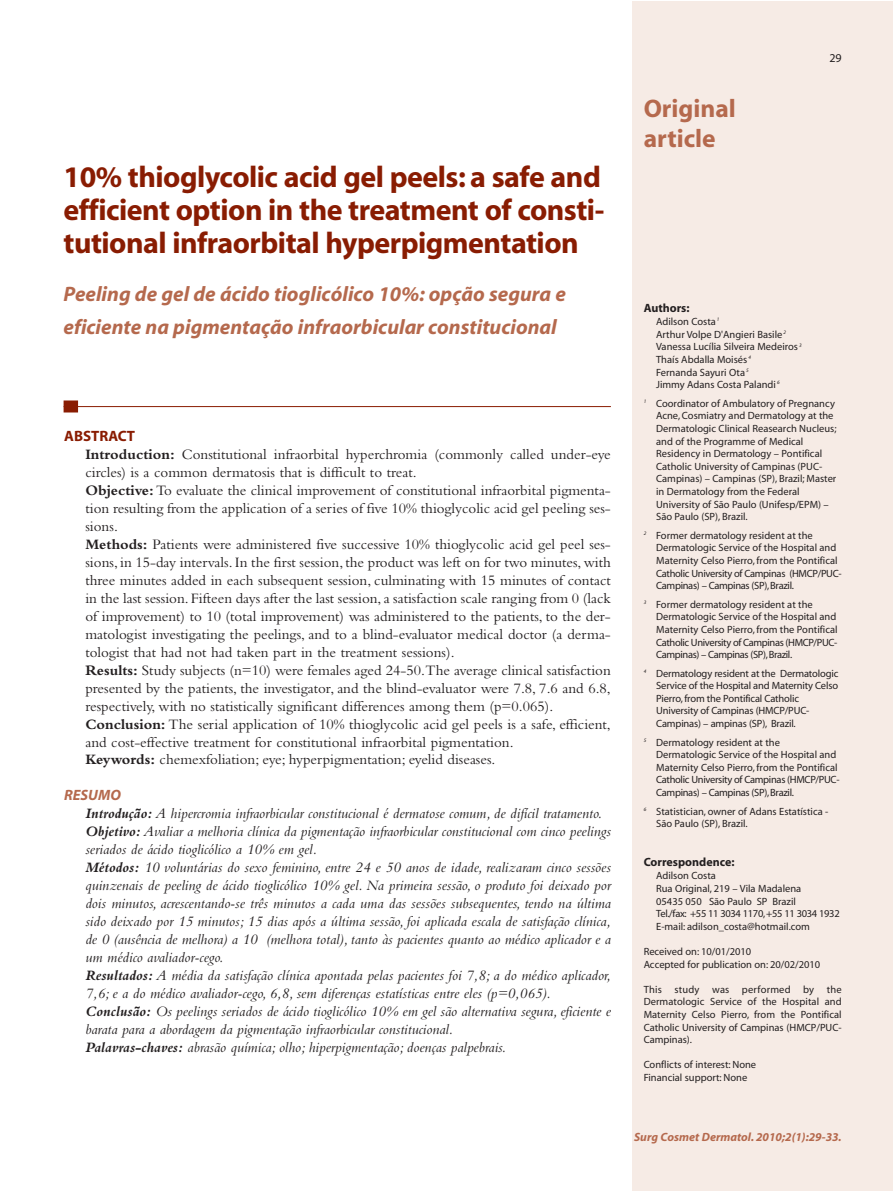
<style>
.page{position:relative;width:893px;height:1191px;background:#fff}
.page>*{position:absolute;margin:0;border:0;box-sizing:border-box;transform-origin:0 0}
.t1{font:700 30px/33px "Myriad";letter-spacing:-.015em;color:#891c02;text-align:justify}
.t2{font:700 25.5px/30px "Myriad";color:#b5694d}
.t3{font:italic 700 21px/33px "Myriad";color:#b5694d}
.t4{font:15px/18px "Bembo";color:#231f20}
.t5{font:italic 15px/18px "Bembo";color:#231f20}
.t6{font:700 15px "Myriad";color:#891c02}
.t7{font:italic 700 15px "Myriad";color:#b5694d}
.t8{font:italic 700 12px "Myriad";color:#b5694d}
.t9{font:700 12px "Myriad";color:#231f20}
.t10{font:12px "Myriad";color:#231f20}
.t11{font:10.5px/12.6px "Myriad";color:#231f20}
.s1{font-weight:700}
</style>
<div class="page">
<div style="left:632px;top:1px;width:260px;height:1190px;background:#f6ebe5"></div>
<hr style="left:64px;top:406px;width:547px;height:1px;background:#891c02">
<div style="left:64px;top:400px;width:14px;height:12px;background:#891c02"></div>
<h1 class="t1" style="left:64px;top:163px;width:542px">10% thioglycolic acid gel peels: a safe and efficient option in the treatment of consti&shy;tutional infraorbital hyperpigmentation</h1>
<h3 class="t3" style="left:64px;top:279px;width:504px">Peeling de gel de ácido tioglicólico 10%: opção segura e eficiente na pigmentação infraorbicular constitucional</h3>
<h3 class="t6" style="left:64px;top:430px;width:72px">ABSTRACT</h3>
<p class="t4" style="left:85px;top:447px;width:527px"><span class="s1">Introduction:</span> Constitutional infraorbital hyperchromia (commonly called under-eye circles) is a common dermatosis that is difficult to treat.<br><span class="s1">Objective:</span> To evaluate the clinical improvement of constitutional infraorbital pigmenta&shy;tion resulting from the application of a series of five 10% thioglycolic acid gel peeling ses&shy;sions.<br><span class="s1">Methods:</span> Patients were administered five successive 10% thioglycolic acid gel peel ses&shy;sions, in 15-day intervals. In the first session, the product was left on for two minutes, with three minutes added in each subsequent session, culminating with 15 minutes of contact in the last session. Fifteen days after the last session, a satisfaction scale ranging from 0 (lack of improvement) to 10 (total improvement) was administered to the patients, to the der&shy;matologist investigating the peelings, and to a blind-evaluator medical doctor (a derma&shy;tologist that had not had taken part in the treatment sessions).<br><span class="s1">Results:</span> Study subjects (n=10) were females aged 24-50.The average clinical satisfaction presented by the patients, the investigator, and the blind-evaluator were 7.8, 7.6 and 6.8, respectively, with no statistically significant differences among them (p=0.065).<br><span class="s1">Conclusion:</span> The serial application of 10% thioglycolic acid gel peels is a safe, efficient, and cost-effective treatment for constitutional infraorbital pigmentation.<br><span class="s1">Keywords:</span> chemexfoliation; eye; hyperpigmentation; eyelid diseases.</p>
<h3 class="t7" style="left:64px;top:789px;width:58px">RESUMO</h3>
<p class="t5" style="left:85px;top:806px;width:527px"><span class="s1">Introdução:</span> A hipercromia infraorbicular constitucional é dermatose comum, de difícil tratamento.<br><span class="s1">Objetivo:</span> Avaliar a melhoria clínica da pigmentação infraorbicular constitucional com cinco peelings seriados de ácido tioglicólico a 10% em gel.<br><span class="s1">Métodos:</span> 10 voluntárias do sexo feminino, entre 24 e 50 anos de idade, realizaram cinco sessões quinzenais de peeling de ácido tioglicólico 10% gel. Na primeira sessão, o produto foi deixado por dois minutos, acrescentando-se três minutos a cada uma das sessões subsequentes, tendo na última sido deixado por 15 minutos; 15 dias após a última sessão, foi aplicada escala de satisfação clínica, de 0 (ausência de melhora) a 10 (melhora total), tanto às pacientes quanto ao médico aplicador e a um médico avaliador-cego.<br><span class="s1">Resultados:</span> A média da satisfação clínica apontada pelas pacientes foi 7,8; a do médico aplicador, 7,6; e a do médico avaliador-cego, 6,8, sem diferenças estatísticas entre eles (p=0,065).<br><span class="s1">Conclusão:</span> Os peelings seriados de ácido tioglicólico 10% em gel são alternativa segura, eficiente e barata para a abordagem da pigmentação infraorbicular constitucional.<br><span class="s1">Palavras-chaves:</span> abrasão química; olho; hiperpigmentação; doenças palpebrais.</p>
<h2 class="t2" style="left:644px;top:95px;width:94px">Original article</h2>
<p class="t10" style="left:829px;top:54px;width:14px">29</p>
<p class="t9" style="left:644px;top:303px;width:47px">Authors:</p>
<p class="t11" style="left:656px;top:316px;width:147px">Adilson Costa <sup>1<br></sup>Arthur Volpe D'Angieri Basile <sup>2<br></sup>Vanessa Lucília Silveira Medeiros <sup>3<br></sup>Thaís Abdalla Moisés <sup>4<br></sup>Fernanda Sayuri Ota <sup>5<br></sup>Jimmy Adans Costa Palandi <sup>6</sup></p>
<p class="t11" style="left:656px;top:398px;width:182px;text-indent:-12px"><sup>1</sup> Coordinator of Ambulatory of Pregnancy Acne, Cosmiatry and Dermatology at the Dermatologic Clinical Reasearch Nucleus; and of the Programme of Medical Residency in Dermatology – Pontifical Catholic University of Campinas (PUC-Campinas) – Campinas (SP), Brazil; Master in Dermatology from the Federal University of São Paulo (Unifesp/EPM) – São Paulo (SP), Brazil.</p>
<p class="t11" style="left:656px;top:530px;width:187px;text-indent:-12px"><sup>2</sup> Former dermatology resident at the Dermatologic Service of the Hospital and Maternity Celso Pierro, from the Pontifical Catholic University of Campinas (HMCP/PUC-Campinas) – Campinas (SP),Brazil.</p>
<p class="t11" style="left:656px;top:598px;width:183px;text-indent:-12px"><sup>3</sup> Former dermatology resident at the Dermatologic Service of the Hospital and Maternity Celso Pierro, from the Pontifical Catholic University of Campinas (HMCP/PUC-Campinas) – Campinas (SP),Brazil.</p>
<p class="t11" style="left:656px;top:667px;width:184px;text-indent:-12px"><sup>4</sup> Dermatology resident at the Dermatologic Service of the Hospital and Maternity Celso Pierro, from the Pontifical Catholic University of Campinas (HMCP/PUC-Campinas) – ampinas (SP), Brazil.</p>
<p class="t11" style="left:656px;top:736px;width:185px;text-indent:-12px"><sup>5</sup> Dermatology resident at the Dermatologic Service of the Hospital and Maternity Celso Pierro, from the Pontifical Catholic University of Campinas (HMCP/PUC-Campinas) – Campinas (SP),Brazil.</p>
<p class="t11" style="left:656px;top:805px;width:174px;text-indent:-12px"><sup>6</sup> Statistician, owner of Adans Estatística -<br>São Paulo (SP), Brazil.</p>
<p class="t9" style="left:644px;top:857px;width:92px">Correspondence:</p>
<p class="t11" style="left:656px;top:870px;width:185px">Adilson Costa<br>Rua Original, 219 – Vila Madalena<br>05435 050 São Paulo SP Brazil<br>Tel./fax: +55 11 3034 1170,+55 11 3034 1932<br>E-mail: adilson_costa@hotmail.com</p>
<p class="t11" style="left:644px;top:946px;width:178px">Received on: 10/01/2010<br>Accepted for publication on: 20/02/2010</p>
<p class="t11" style="left:644px;top:983px;width:200px;text-align:justify">This study was performed by the Dermatologic Service of the Hospital and Maternity Celso Pierro, from the Pontifical Catholic University of Campinas (HMCP/PUC-Campinas).</p>
<p class="t11" style="left:644px;top:1059px;width:114px">Conflicts of interest: None<br>Financial support: None</p>
<p class="t8" style="left:634px;top:1132px;width:209px">Surg Cosmet Dermatol. 2010;2(1):29-33.</p>
</div>
